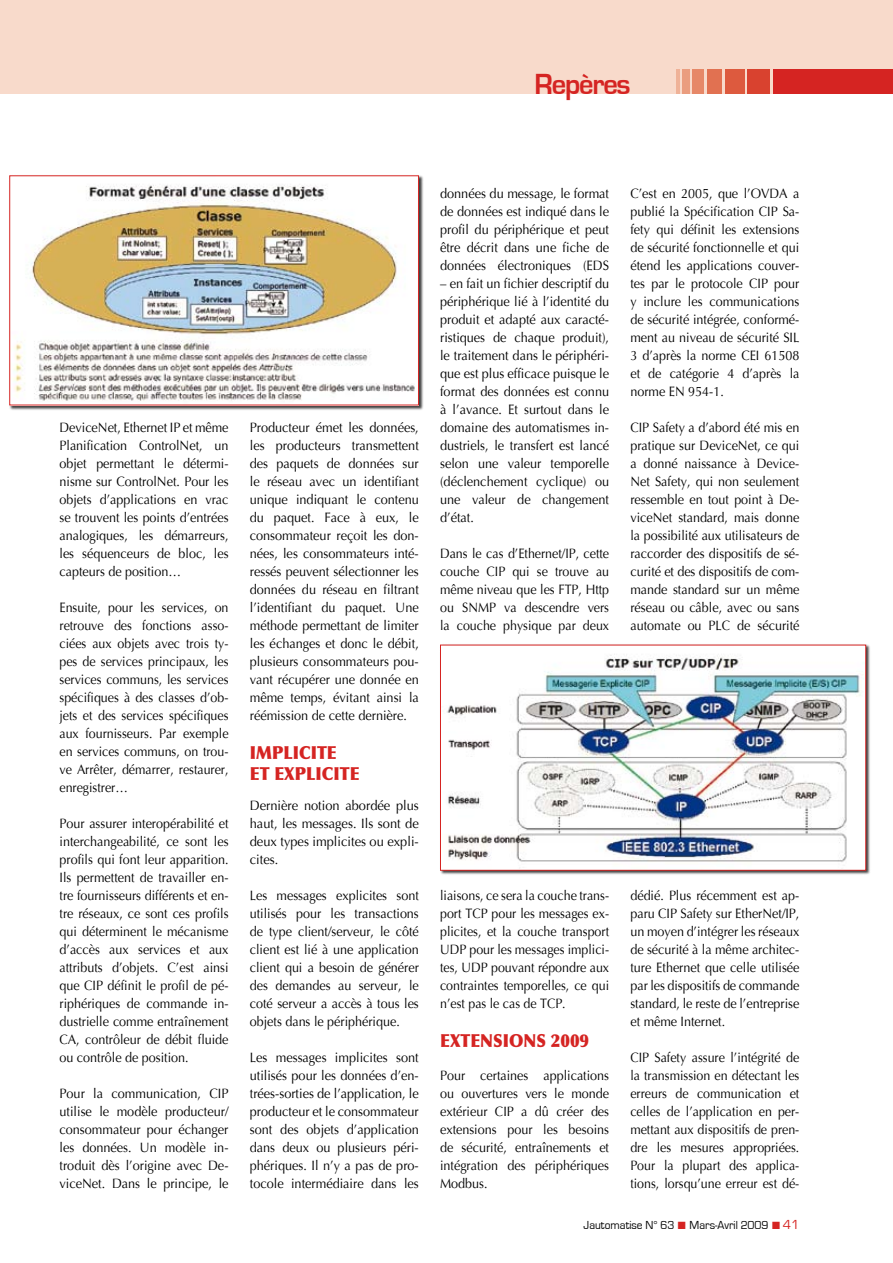
<style>
.page{position:relative;width:893px;height:1263px;background:#fff}
.page>*{position:absolute;margin:0;border:0;box-sizing:border-box;transform-origin:0 0}
.t1{font:700 30px "Eurostile";letter-spacing:-.04em;color:#d52422;scale:.95 1}
.t2{font:900 18px "Optima";color:#d52422;scale:.9 1}
.t3{font:13.5px/18px "Optima";color:#000;text-align:justify;scale:.93 1}
.t4{font:13.5px/18px "Optima";color:#000;text-align:justify;scale:.94 1}
.t5{font:13.5px/18px "Optima";color:#000;text-align:justify;scale:.92 1}
.t6{font:13.5px/18px "Optima";color:#000;text-align:justify;scale:.95 1}
.t7{font:12px "Eurostile";color:#000;scale:.95 1}
.s1{color:#d52422}
.s2{font-size:13.5px;color:#d52422}
</style>
<div class="page">
<hr style="left:0;top:94px;width:1px;height:238px;background:#f8dacb">
<div style="left:0;top:0;width:893px;height:94px;background:#f8dacb"></div>
<div style="left:773px;top:70px;width:120px;height:24px;background:#d52422"></div>
<div style="left:747px;top:70px;width:23px;height:24px;background:#d9422f"></div>
<div style="left:725px;top:70px;width:19px;height:24px;background:#dd5a3e"></div>
<div style="left:707px;top:70px;width:15px;height:24px;background:#e17151"></div>
<div style="left:693px;top:70px;width:11px;height:24px;background:#e68868"></div>
<div style="left:683px;top:70px;width:7px;height:24px;background:#ea9d7f"></div>
<hr style="left:676px;top:70px;width:4px;height:24px;background:#efb298">
<div style="left:8px;top:174px;width:416px;height:237px;background:#000;opacity:.75"></div>
<img style="left:11px;top:177px;width:406px;height:226px">
<div style="left:9px;top:175px;width:410px;height:230px;border:1px solid #d52422"></div>
<div style="left:439px;top:644px;width:433px;height:232px;background:#000;opacity:.75"></div>
<img style="left:442px;top:647px;width:422px;height:222px">
<div style="left:440px;top:645px;width:426px;height:226px;border:1px solid #d52422"></div>
<h1 class="t1" style="left:535px;top:67px;width:103px">Repères</h1>
<p class="t3" style="left:60px;top:419px;width:183px">DeviceNet, Ethernet IP et même Planification ControlNet, un objet permettant le détermi&shy;nisme sur ControlNet. Pour les objets d’applications en vrac se trouvent les points d’entrées analogiques, les démarreurs, les séquenceurs de bloc, les capteurs de position…</p>
<p class="t5" style="left:60px;top:599px;width:185px">Ensuite, pour les services, on retrouve des fonctions asso&shy;ciées aux objets avec trois ty&shy;pes de services principaux, les services communs, les services spécifiques à des classes d’ob&shy;jets et des services spécifiques aux fournisseurs. Par exemple en services communs, on trou&shy;ve Arrêter, démarrer, restaurer, enregistrer…</p>
<p class="t3" style="left:60px;top:815px;width:183px">Pour assurer interopérabilité et interchangeabilité, ce sont les profils qui font leur apparition.<br>Ils permettent de travailler en&shy;tre fournisseurs différents et en&shy;tre réseaux, ce sont ces profils qui déterminent le mécanisme d’accès aux services et aux attributs d’objets. C’est ainsi que CIP définit le profil de pé&shy;riphériques de commande in&shy;dustrielle comme entraînement CA, contrôleur de débit fluide ou contrôle de position.</p>
<p class="t4" style="left:60px;top:1085px;width:181px">Pour la communication, CIP utilise le modèle producteur/ consommateur pour échanger les données. Un modèle in&shy;troduit dès l’origine avec De&shy;viceNet. Dans le principe, le</p>
<p class="t4" style="left:250px;top:419px;width:181px">Producteur émet les données, les producteurs transmettent des paquets de données sur le réseau avec un identifiant unique indiquant le contenu du paquet. Face à eux, le consommateur reçoit les don&shy;nées, les consommateurs inté&shy;ressés peuvent sélectionner les données du réseau en filtrant l’identifiant du paquet. Une méthode permettant de limiter les échanges et donc le débit, plusieurs consommateurs pou&shy;vant récupérer une donnée en même temps, évitant ainsi la réémission de cette dernière.</p>
<h2 class="t2" style="left:250px;top:741px;width:36px">IMPLICI</h2>
<h2 class="t2" style="left:317px;top:741px;width:23px">TE</h2>
<h2 class="t2" style="left:250px;top:763px;width:61px">ET EXPLICI</h2>
<h2 class="t2" style="left:340px;top:763px;width:23px">TE</h2>
<p class="t6" style="left:250px;top:797px;width:179px">Dernière notion abordée plus haut, les messages. Ils sont de deux types implicites ou expli&shy;cites.</p>
<p class="t3" style="left:250px;top:887px;width:183px">Les messages explicites sont utilisés pour les transactions de type client/serveur, le côté client est lié à une application client qui a besoin de générer des demandes au serveur, le coté serveur a accès à tous les objets dans le périphérique.</p>
<p class="t4" style="left:250px;top:1049px;width:181px">Les messages implicites sont utilisés pour les données d’en&shy;trées-sorties de l’application, le producteur et le consommateur sont des objets d’application dans deux ou plusieurs péri&shy;phériques. Il n’y a pas de pro&shy;tocole intermédiaire dans les</p>
<p class="t4" style="left:440px;top:185px;width:181px">données du message, le format de données est indiqué dans le profil du périphérique et peut être décrit dans une fiche de données électroniques (EDS</p>
<p class="t4" style="left:440px;top:275px;width:181px">– en fait un fichier descriptif du périphérique lié à l’identité du produit et adapté aux caracté&shy;ristiques de chaque produit), le traitement dans le périphéri&shy;que est plus efficace puisque le format des données est connu à l’avance. Et surtout dans le domaine des automatismes in&shy;dustriels, le transfert est lancé selon une valeur temporelle (déclenchement cyclique) ou une valeur de changement d’état.</p>
<p class="t5" style="left:440px;top:545px;width:185px">Dans le cas d’Ethernet/IP, cette couche CIP qui se trouve au même niveau que les FTP, Http ou SNMP va descendre vers la couche physique par deux</p>
<p class="t3" style="left:630px;top:185px;width:183px">C’est en 2005, que l’OVDA a publié la Spécification CIP Sa&shy;fety qui définit les extensions de sécurité fonctionnelle et qui étend les applications couver&shy;tes par le protocole CIP pour y inclure les communications de sécurité intégrée, conformé&shy;ment au niveau de sécurité SIL 3 d’après la norme CEI 61508 et de catégorie 4 d’après la norme EN 954-1.</p>
<p class="t3" style="left:630px;top:419px;width:183px">CIP Safety a d’abord été mis en pratique sur DeviceNet, ce qui a donné naissance à Device-Net Safety, qui non seulement ressemble en tout point à De&shy;viceNet standard, mais donne la possibilité aux utilisateurs de raccorder des dispositifs de sé&shy;curité et des dispositifs de com&shy;mande standard sur un même réseau ou câble, avec ou sans automate ou PLC de sécurité</p>
<p class="t5" style="left:440px;top:887px;width:185px">liaisons, ce sera la couche trans&shy;port TCP pour les messages ex&shy;plicites, et la couche transport UDP pour les messages implici&shy;tes, UDP pouvant répondre aux contraintes temporelles, ce qui n’est pas le cas de TCP.</p>
<h2 class="t2" style="left:440px;top:1029px;width:167px">EXTENSIONS 2009</h2>
<p class="t3" style="left:440px;top:1067px;width:183px">Pour certaines applications ou ouvertures vers le monde extérieur CIP a dû créer des extensions pour les besoins de sécurité, entraînements et intégration des périphériques Modbus.</p>
<p class="t3" style="left:630px;top:887px;width:183px">dédié. Plus récemment est ap&shy;paru CIP Safety sur EtherNet/IP, un moyen d’intégrer les réseaux de sécurité à la même architec&shy;ture Ethernet que celle utilisée par les dispositifs de commande standard, le reste de l’entreprise et même Internet.</p>
<p class="t5" style="left:630px;top:1049px;width:185px">CIP Safety assure l’intégrité de la transmission en détectant les erreurs de communication et celles de l’application en per&shy;mettant aux dispositifs de pren&shy;dre les mesures appropriées.<br>Pour la plupart des applica&shy;tions, lorsqu’une erreur est dé-</p>
<p class="t7" style="left:584px;top:1218px;width:229px">Jautomatise N° 63 <span class="s1">■</span> Mars-Avril 2009 <span class="s1">■</span> <span class="s2">41</span></p>
</div>
